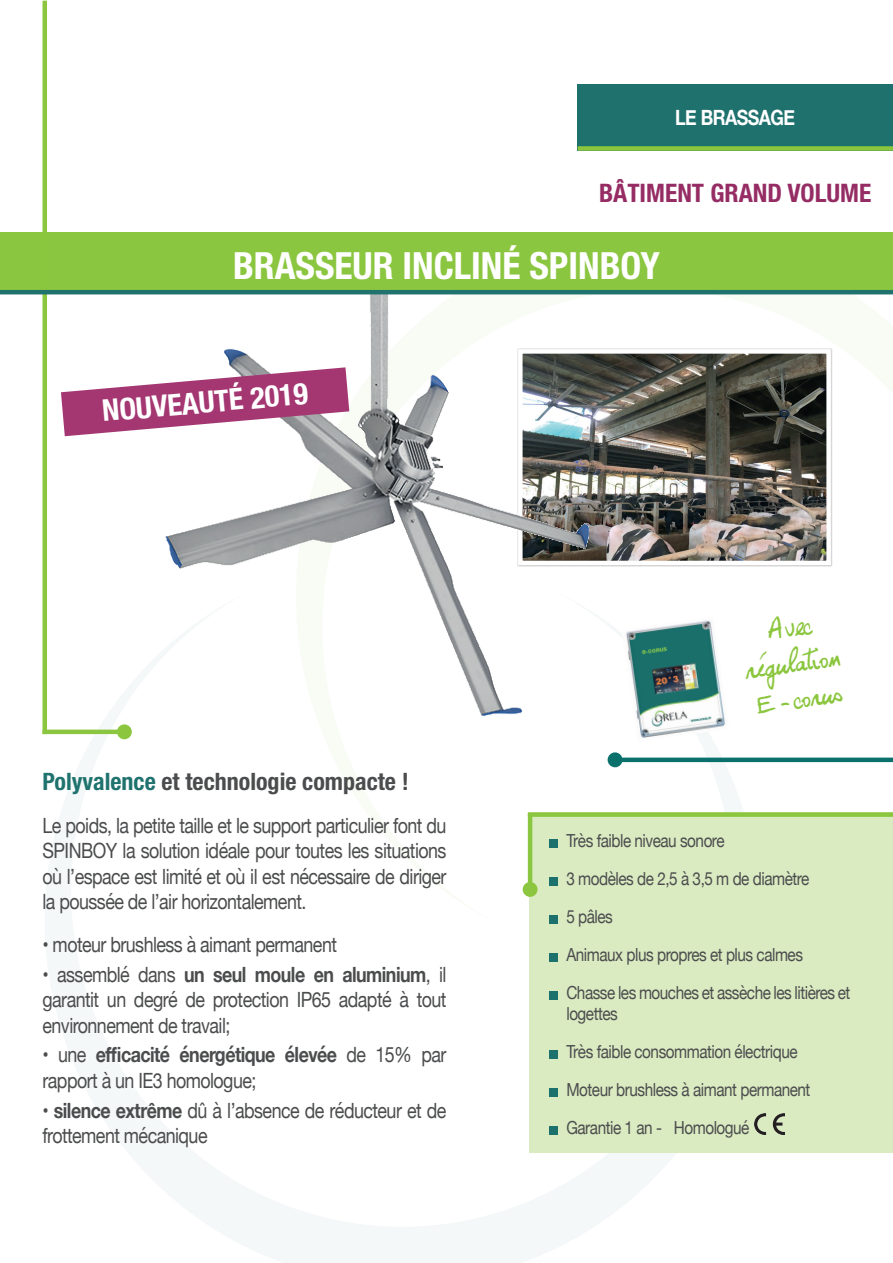
<style>
.page{position:relative;width:893px;height:1263px;background:#fff}
.page>*{position:absolute;margin:0;border:0;box-sizing:border-box;transform-origin:0 0}
.t1{font:700 condensed 37.5px "Helvetica Neue";color:#fff}
.t2{font:30px/36px "Georges";color:#8bc63e;text-align:center}
.t3{font:700 condensed 30px "Helvetica Neue";color:#fff}
.t4{font:700 condensed 25.5px "Helvetica Neue";color:#952d64}
.t5{font:700 condensed 24px "Helvetica Neue";color:#4b4c4d}
.t6{font:21px/25.5px "Helvetica Neue";letter-spacing:-.03em;color:#4b4c4d;text-align:justify;scale:.85 1}
.t7{font:700 21px "Helvetica Neue";letter-spacing:-.03em;color:#fff;scale:.85 1}
.t8{font:18px/38px "Helvetica Neue";letter-spacing:-.03em;color:#4b4c4d;scale:.85 1}
.s1{color:#1f726e}
.s2{font-weight:700}
</style>
<div class="page">
<svg style="left:45px;top:734px;width:715px;height:529px"></svg>
<img style="left:763px;top:354px;width:63px;height:206px">
<div style="left:518px;top:349px;width:313px;height:216px;border:4px solid #fff"></div>
<img style="left:0;top:294px;width:763px;height:435px">
<div style="left:0;top:232px;width:893px;height:58px;background:#8bc640"></div>
<hr style="left:43px;top:1px;width:4px;height:733px;background:#8bc63e">
<div style="left:117px;top:724px;width:15px;height:15px;background:#8bc63e;border-radius:50%"></div>
<div style="left:43px;top:729px;width:76px;height:5px;background:#8bc640"></div>
<div style="left:530px;top:812px;width:363px;height:341px;background:#daeac1"></div>
<div style="left:523px;top:882px;width:14px;height:15px;background:#8bc63e;border-radius:50%"></div>
<hr style="left:528px;top:813px;width:4px;height:76px;background:#8bc640">
<div style="left:549px;top:839px;width:8px;height:8px;background:#1c716d"></div>
<div style="left:549px;top:877px;width:8px;height:8px;background:#1c716d"></div>
<div style="left:549px;top:915px;width:8px;height:8px;background:#1c716d"></div>
<div style="left:549px;top:953px;width:8px;height:8px;background:#1c716d"></div>
<div style="left:549px;top:991px;width:8px;height:8px;background:#1c716d"></div>
<div style="left:549px;top:1050px;width:8px;height:8px;background:#1c716d"></div>
<div style="left:549px;top:1088px;width:8px;height:8px;background:#1c716d"></div>
<div style="left:549px;top:1126px;width:8px;height:8px;background:#1c716d"></div>
<img style="left:755px;top:1113px;width:30px;height:21px">
<div style="left:528px;top:812px;width:365px;height:5px;background:#8bc63e"></div>
<hr style="left:0;top:290px;width:893px;height:4px;background:#20726e">
<hr style="left:615px;top:758px;width:278px;height:4px;background:#09706b">
<div style="left:608px;top:752px;width:14px;height:15px;background:#09706b;border-radius:50%"></div>
<div style="left:578px;top:84px;width:315px;height:67px;background:#1f716d"></div>
<div style="left:578px;top:146px;width:315px;height:5px;background:#8bc63e"></div>
<img style="left:621px;top:617px;width:108px;height:125px">
<svg style="left:61px;top:367px;width:288px;height:69px"></svg>
<p class="t7" style="left:675px;top:101px;width:143px">LE BRASSAGE</p>
<p class="t4" style="left:599px;top:172px;width:274px">BÂTIMENT GRAND VOLUME</p>
<h1 class="t1" style="left:233px;top:235px;width:428px">BRASSEUR INCLINÉ SPINBOY</h1>
<h2 class="t3" style="left:100px;top:386px;width:208px;rotate:-5deg">NOUVEAUTÉ 2019</h2>
<p class="t5" style="left:43px;top:762px;width:368px"><span class="s1">Polyvalence</span> et technologie compacte !</p>
<p class="t6" style="left:43px;top:814px;width:477px">Le poids, la petite taille et le support particulier font du SPINBOY la solution idéale pour toutes les situations où l’espace est limité et où il est nécessaire de diriger la poussée de l’air horizontalement.</p>
<p class="t6" style="left:43px;top:933px;width:348px">• moteur brushless à aimant permanent</p>
<p class="t6" style="left:43px;top:963px;width:477px">• assemblé dans <span class="s2">un seul moule en aluminium</span>, il garantit un degré de protection IP65 adapté à tout environnement de travail;</p>
<p class="t6" style="left:43px;top:1043px;width:477px">• une <span class="s2">efficacité énergétique élevée</span> de 15% par rapport à un IE3 homologue;</p>
<p class="t6" style="left:43px;top:1099px;width:477px">• <span class="s2">silence extrême</span> dû à l’absence de réducteur et de frottement mécanique</p>
<h2 class="t2" style="left:738px;top:615px;width:97px;rotate:-8deg">Avec régulation<br>E-corus</h2>
<p class="t8" style="left:566px;top:823px;width:336px">Très faible niveau sonore<br>3 modèles de 2,5 à 3,5 m de diamètre<br>5 pâles<br>Animaux plus propres et plus calmes<br>Chasse les mouches et assèche les litières et</p>
<p class="t8" style="left:566px;top:996px;width:289px">logettes<br>Très faible consommation électrique<br>Moteur brushless à aimant permanent<br>Garantie 1 an - Homologué</p>
</div>
